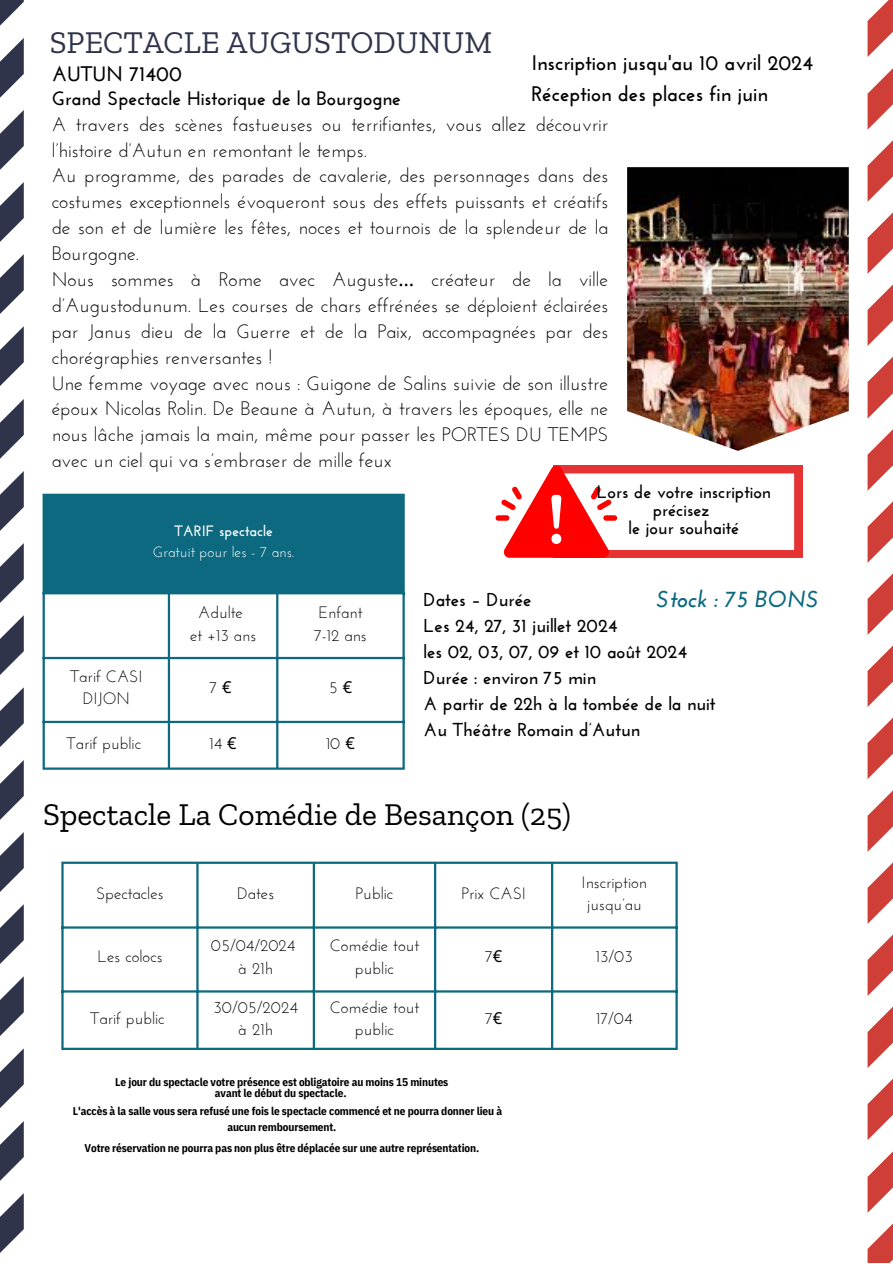
<style>
.page{position:relative;width:893px;height:1264px;background:#fff}
.page>*{position:absolute;margin:0;border:0;box-sizing:border-box;transform-origin:0 0}
.t1{font:31.5px "Zilla Slab";color:#000}
.t2{font:31.5px "Zilla Slab";color:#2f344a}
.t3{font:italic 700 23.1px "Josefin Sans";color:#0c6980}
.t4{font:700 21px "Josefin Sans";color:#000}
.t5{font:19.5px/25.8px "Josefin Sans";color:#000}
.t6{font:700 19.5px "Josefin Sans";color:#000}
.t7{font:700 18.6px/25.8px "Josefin Sans";color:#000}
.t8{font:700 18px/18px "Josefin Sans";color:#000;text-align:center}
.t9{font:16.5px/22.5px "Josefin Sans";color:#000;text-align:center}
.t10{font:15px "Josefin Sans";color:#fff}
.t11{font:700 15px "Josefin Sans";color:#fff}
.t12{font:700 11.25px/10.9px "IBM Plex Sans Cond";letter-spacing:-.01em;color:#000;text-align:center}
.s1{font-family:"Noto Sans Gurmukhi"}
.s2{font-family:"Noto Sans"}
</style>
<div class="page">
<svg style="left:0;top:0;width:24px;height:1253px"></svg>
<svg style="left:867px;top:0;width:25px;height:1263px"></svg>
<div style="left:495px;top:515px;width:14px;height:5px;background:#f00;border-radius:3px"></div>
<svg style="left:501px;top:465px;width:301px;height:93px"></svg>
<img style="left:627px;top:167px;width:221px;height:284px">
<div style="left:43px;top:494px;width:361px;height:99px;background:#0c6980"></div>
<hr style="left:43px;top:496px;width:2px;height:271px;background:#0c6980">
<hr style="left:168px;top:594px;width:2px;height:173px;background:#0c6980">
<hr style="left:276px;top:594px;width:2px;height:173px;background:#0c6980">
<hr style="left:402px;top:496px;width:3px;height:271px;background:#0c6980">
<hr style="left:43px;top:493px;width:362px;height:3px;background:#0c6980">
<hr style="left:43px;top:592px;width:362px;height:2px;background:#0c6980">
<hr style="left:43px;top:657px;width:362px;height:2px;background:#0c6980">
<hr style="left:43px;top:720px;width:362px;height:3px;background:#0c6980">
<hr style="left:43px;top:767px;width:362px;height:2px;background:#0c6980">
<hr style="left:61px;top:863px;width:3px;height:184px;background:#0c6980">
<hr style="left:196px;top:863px;width:2px;height:184px;background:#0c6980">
<hr style="left:313px;top:863px;width:2px;height:184px;background:#0c6980">
<hr style="left:434px;top:863px;width:2px;height:184px;background:#0c6980">
<hr style="left:551px;top:863px;width:2px;height:184px;background:#0c6980">
<hr style="left:675px;top:863px;width:2px;height:184px;background:#0c6980">
<hr style="left:61px;top:861px;width:616px;height:2px;background:#0c6980">
<hr style="left:61px;top:926px;width:616px;height:2px;background:#0c6980">
<hr style="left:61px;top:990px;width:616px;height:2px;background:#0c6980">
<hr style="left:61px;top:1047px;width:616px;height:2px;background:#0c6980">
<h1 class="t2" style="left:50px;top:23px;width:444px">SPECTACLE AUGUSTODUNUM</h1>
<p class="t4" style="left:52px;top:65px;width:132px">AUTUN 71400</p>
<p class="t4" style="left:531px;top:54px;width:283px">Inscription jusqu'au 10 avril 2024</p>
<p class="t6" style="left:52px;top:90px;width:350px">Grand Spectacle Historique de la Bourgogne</p>
<p class="t4" style="left:531px;top:85px;width:238px">Réception des places fin juin</p>
<p class="t5" style="left:52px;top:113px;width:558px">A travers des scènes fastueuses ou terrifiantes, vous allez découvrir l’histoire d’Autun en remontant le temps.<br>Au programme, des parades de cavalerie, des personnages dans des costumes exceptionnels évoqueront sous des effets puissants et créatifs de son et de lumière les fêtes, noces et tournois de la splendeur de la Bourgogne.<br>Nous sommes à Rome avec Auguste<span class="s1">…</span> créateur de la ville d’Augustodunum. Les courses de chars effrénées se déploient éclairées par Janus dieu de la Guerre et de la Paix, accompagnées par des chorégraphies renversantes !<br>Une femme voyage avec nous : Guigone de Salins suivie de son illustre époux Nicolas Rolin. De Beaune à Autun, à travers les époques, elle ne nous lâche jamais la main, même pour passer les PORTES DU TEMPS avec un ciel qui va s’embraser de mille feux</p>
<p class="t11" style="left:174px;top:525px;width:100px">TARIF spectacle</p>
<p class="t10" style="left:153px;top:545px;width:143px">Gratuit pour les - 7 ans.</p>
<p class="t9" style="left:190px;top:602px;width:68px">Adulte<br>et +13 ans</p>
<p class="t9" style="left:314px;top:602px;width:54px;text-align:left">Enfant<br>7-12 ans</p>
<p class="t9" style="left:70px;top:666px;width:74px">Tarif CASI<br>DIJON</p>
<p class="t9" style="left:209px;top:677px;width:24px">7 <span class="s2">€</span></p>
<p class="t9" style="left:329px;top:677px;width:25px">5 <span class="s2">€</span></p>
<p class="t9" style="left:67px;top:733px;width:76px">Tarif public</p>
<p class="t9" style="left:209px;top:733px;width:29px">14 <span class="s2">€</span></p>
<p class="t9" style="left:326px;top:733px;width:30px">10 <span class="s2">€</span></p>
<p class="t8" style="left:597px;top:485px;width:175px">Lors de votre inscription précisez<br>le jour souhaité</p>
<p class="t3" style="left:656px;top:589px;width:164px">Stock : 75 BONS</p>
<p class="t7" style="left:423px;top:588px;width:293px">Dates – Durée<br>Les 24, 27, 31 juillet 2024<br>les 02, 03, 07, 09 et 10 août 2024<br>Durée : environ 75 min<br>A partir de 22h à la tombée de la nuit<br>Au Théâtre Romain d’Autun</p>
<h1 class="t1" style="left:43px;top:795px;width:529px">Spectacle La Comédie de Besançon (25)</h1>
<p class="t9" style="left:96px;top:883px;width:69px">Spectacles</p>
<p class="t9" style="left:237px;top:883px;width:39px">Dates</p>
<p class="t9" style="left:355px;top:883px;width:39px">Public</p>
<p class="t9" style="left:461px;top:883px;width:66px">Prix CASI</p>
<p class="t9" style="left:581px;top:872px;width:67px">Inscription jusqu’au</p>
<p class="t9" style="left:97px;top:947px;width:67px">Les colocs</p>
<p class="t9" style="left:211px;top:935px;width:86px">05/04/2024 à 21h</p>
<p class="t9" style="left:330px;top:935px;width:91px">Comédie tout public</p>
<p class="t9" style="left:485px;top:947px;width:19px">7<span class="s2">€</span></p>
<p class="t9" style="left:595px;top:947px;width:39px">13/03</p>
<p class="t9" style="left:90px;top:1008px;width:76px">Tarif public</p>
<p class="t9" style="left:213px;top:997px;width:86px">30/05/2024 à 21h</p>
<p class="t9" style="left:330px;top:997px;width:91px">Comédie tout public</p>
<p class="t9" style="left:485px;top:1008px;width:19px">7<span class="s2">€</span></p>
<p class="t9" style="left:596px;top:1008px;width:38px">17/04</p>
<p class="t12" style="left:115px;top:1075px;width:334px">Le jour du spectacle votre présence est obligatoire au moins 15 minutes avant le début du spectacle.</p>
<p class="t12" style="left:227px;top:1103px;width:276px;line-height:15.5px;text-align:left;text-indent:-154px">L'accès à la salle vous sera refusé une fois le spectacle commencé et ne pourra donner lieu à aucun remboursement.</p>
<p class="t12" style="left:84px;top:1141px;width:396px">Votre réservation ne pourra pas non plus être déplacée sur une autre représentation.</p>
</div>
